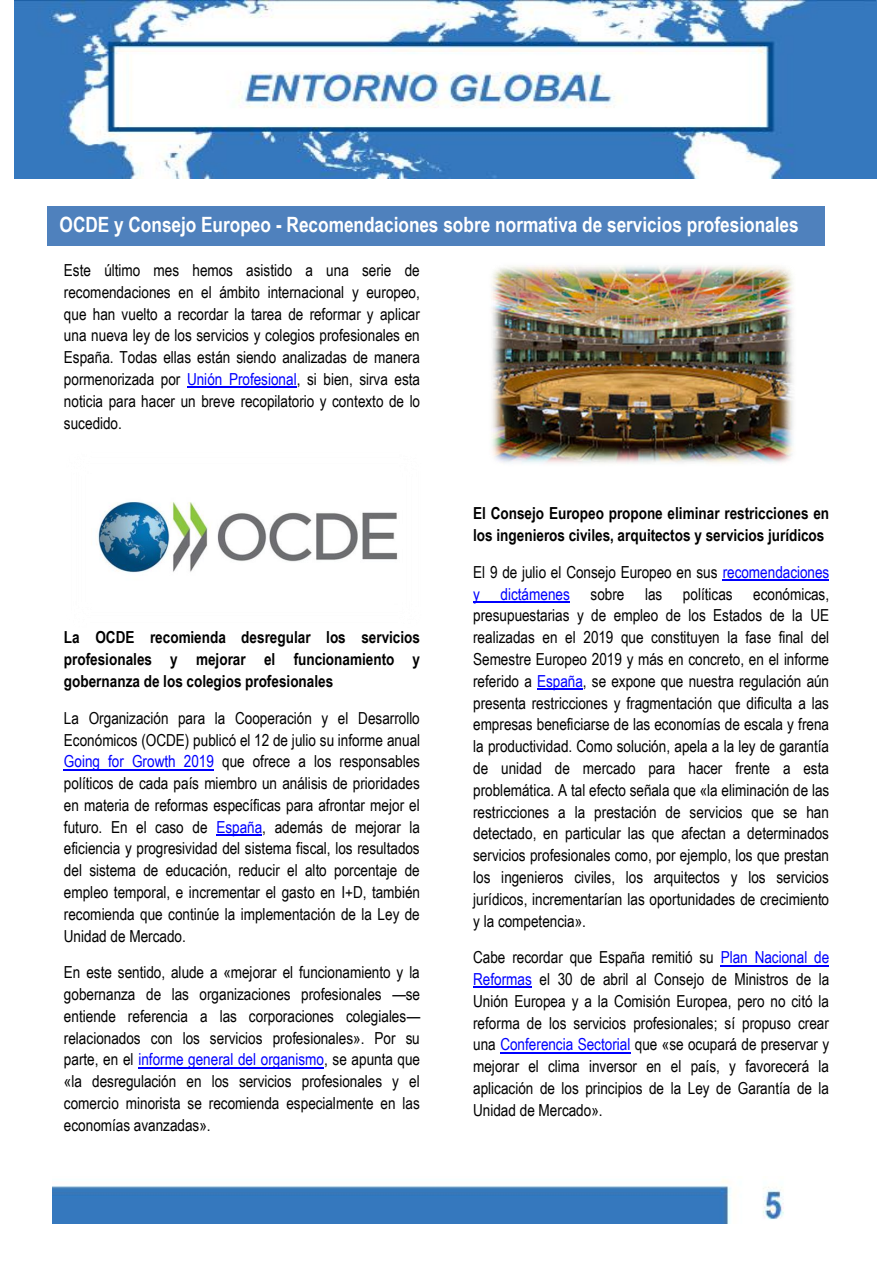
<style>
.page{position:relative;width:893px;height:1263px;background:#fff}
.page>*{position:absolute;margin:0;border:0;box-sizing:border-box;transform-origin:0 0}
.t1{font:700 21px "Arial Narrow";color:#fff}
.t2{font:16.5px/21.8px "Arial Narrow";color:#000;text-align:justify}
.t3{font:700 16.5px/21.9px "Arial Narrow";color:#000;text-align:justify}
.t4{font:16.5px "Arial Narrow";color:#00f}
.s1{color:#00f}
.s2{color:#000}
</style>
<div class="page">
<div style="left:51px;top:211px;width:769px;height:31px;background:#4f81bd"></div>
<svg style="left:47px;top:206px;width:4px;height:5px"></svg>
<div style="left:51px;top:206px;width:769px;height:5px;background:#4f81bd"></div>
<svg style="left:820px;top:206px;width:5px;height:5px"></svg>
<svg style="left:47px;top:242px;width:4px;height:4px"></svg>
<hr style="left:51px;top:242px;width:769px;height:4px;background:#4f81bd">
<svg style="left:820px;top:242px;width:5px;height:4px"></svg>
<hr style="left:47px;top:211px;width:4px;height:31px;background:#4f81bd">
<div style="left:820px;top:211px;width:5px;height:31px;background:#4f81bd"></div>
<hr style="left:187px;top:387px;width:110px;height:1px;background:#00f">
<hr style="left:64px;top:769px;width:150px;height:1px;background:#00f">
<hr style="left:216px;top:834px;width:46px;height:2px;background:#00f">
<hr style="left:138px;top:1067px;width:186px;height:1px;background:#00f">
<hr style="left:723px;top:580px;width:106px;height:1px;background:#00f">
<hr style="left:473px;top:601px;width:97px;height:2px;background:#00f">
<hr style="left:537px;top:689px;width:46px;height:1px;background:#00f">
<hr style="left:721px;top:965px;width:108px;height:1px;background:#00f">
<hr style="left:473px;top:987px;width:59px;height:1px;background:#00f">
<hr style="left:500px;top:1052px;width:130px;height:1px;background:#00f">
<img style="left:97px;top:502px;width:301px;height:71px">
<img style="left:53px;top:1179px;width:731px;height:45px">
<img style="left:15px;top:0;width:860px;height:178px">
<img style="left:492px;top:266px;width:301px;height:197px">
<p class="t1" style="left:60px;top:212px;width:741px">OCDE y Consejo Europeo - Recomendaciones sobre normativa de servicios profesionales</p>
<p class="t2" style="left:64px;top:259px;width:358px">Este último mes hemos asistido a una serie de recomendaciones en el ámbito internacional y europeo, que han vuelto a recordar la tarea de reformar y aplicar una nueva ley de los servicios y colegios profesionales en España. Todas ellas están siendo analizadas de manera pormenorizada por <span class="s1">Unión Profesional</span>, si bien, sirva esta noticia para hacer un breve recopilatorio y contexto de lo sucedido.</p>
<p class="t3" style="left:64px;top:626px;width:358px">La OCDE recomienda desregular los servicios profesionales y mejorar el funcionamiento y gobernanza de los colegios profesionales</p>
<p class="t2" style="left:64px;top:707px;width:358px">La Organización para la Cooperación y el Desarrollo Económicos (OCDE) publicó el 12 de julio su informe anual <span class="s1">Going for Growth 2019</span> que ofrece a los responsables políticos de cada país miembro un análisis de prioridades en materia de reformas específicas para afrontar mejor el futuro. En el caso de <span class="s1">España</span>, además de mejorar la eficiencia y progresividad del sistema fiscal, los resultados del sistema de educación, reducir el alto porcentaje de empleo temporal, e incrementar el gasto en I+D, también recomienda que continúe la implementación de la Ley de Unidad de Mercado.</p>
<p class="t2" style="left:64px;top:961px;width:358px">En este sentido, alude a «mejorar el funcionamiento y la gobernanza de las organizaciones profesionales —se entiende referencia a las corporaciones colegiales— relacionados con los servicios profesionales». Por su parte, en el <span class="s1">informe general del organismo</span>, se apunta que «la desregulación en los servicios profesionales y el comercio minorista se recomienda especialmente en las economías avanzadas».</p>
<p class="t3" style="left:473px;top:502px;width:358px">El Consejo Europeo propone eliminar restricciones en los ingenieros civiles, arquitectos y servicios jurídicos</p>
<p class="t2" style="left:473px;top:561px;width:358px">El 9 de julio el Consejo Europeo en sus <span class="s1">recomendaciones y</span></p>
<p class="t2" style="left:473px;top:583px;width:358px;text-indent:280px">económicas, presupuestarias y de empleo de los Estados de la UE realizadas en el 2019 que constituyen la fase final del Semestre Europeo 2019 y más en concreto, en el informe referido a <span class="s1">España</span>, se expone que nuestra regulación aún presenta restricciones y fragmentación que dificulta a las empresas beneficiarse de las economías de escala y frena la productividad. Como solución, apela a la ley de garantía de unidad de mercado para hacer frente a esta problemática. A tal efecto señala que «la eliminación de las restricciones a la prestación de servicios que se han detectado, en particular las que afectan a determinados servicios profesionales como, por ejemplo, los que prestan los ingenieros civiles, los arquitectos y los servicios jurídicos, incrementarían las oportunidades de crecimiento y la competencia».</p>
<p class="t2" style="left:473px;top:946px;width:358px">Cabe recordar que España remitió su <span class="s1">Plan Nacional de Reformas</span> el 30 de abril al Consejo de Ministros de la Unión Europea y a la Comisión Europea, pero no citó la reforma de los servicios profesionales; sí propuso crear una <span class="s1">Conferencia Sectorial</span> que «se ocupará de preservar y mejorar el clima inversor en el país, y favorecerá la aplicación de los principios de la Ley de Garantía de la Unidad de Mercado».</p>
<p class="t4" style="left:501px;top:584px;width:163px">dictámenes <span class="s2">sobre las</span></p>
<p class="t2" style="left:683px;top:583px;width:51px">políticas</p>
</div>
